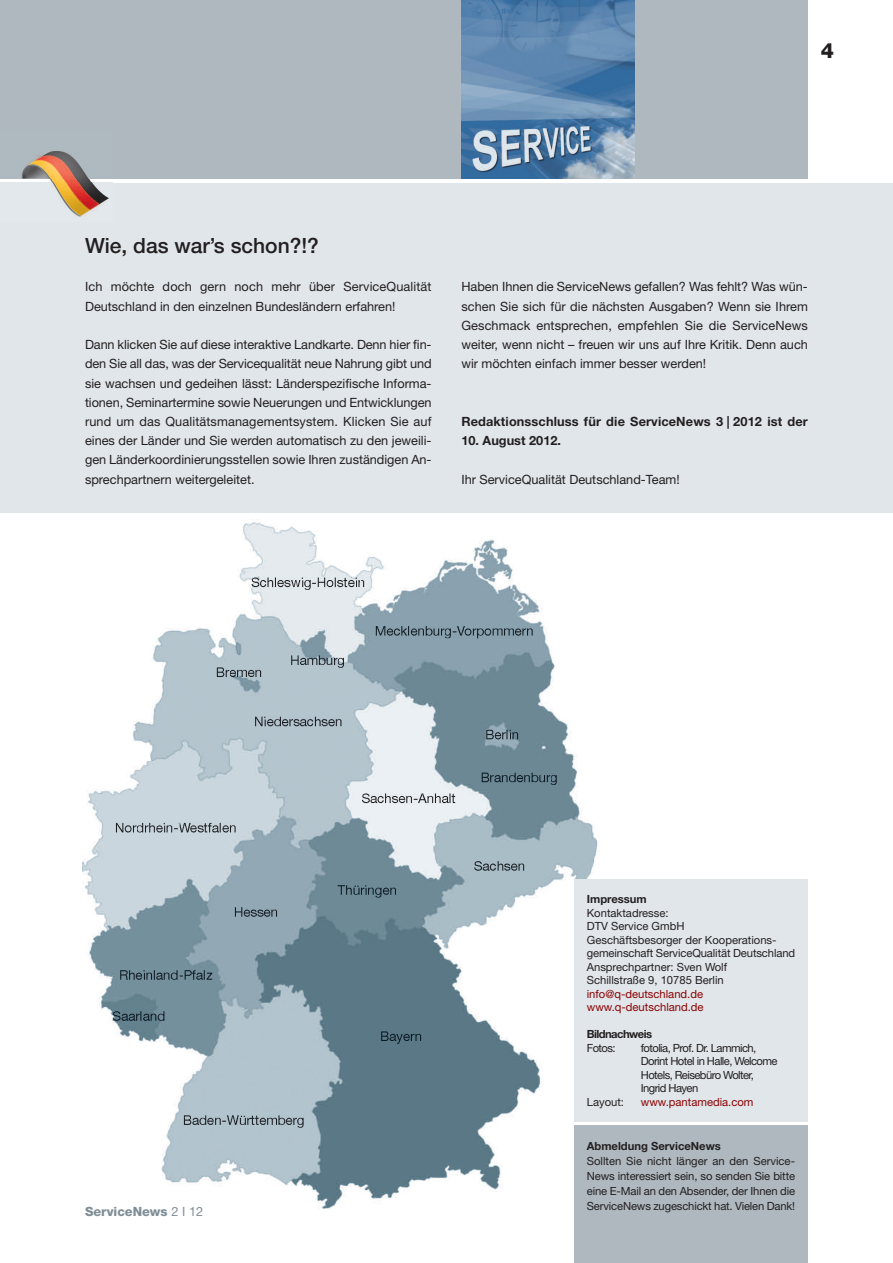
<style>
.page{position:relative;width:893px;height:1263px;background:#fff}
.page>*{position:absolute;margin:0;border:0;box-sizing:border-box;transform-origin:0 0}
.t1{font:500 21px "Helvetica Neue";color:#231f20}
.t2{font:800 21px "Helvetica Neue";color:#231f20}
.t3{font:12.75px/19.2px "Helvetica Neue";color:#231f20;text-align:justify}
.t4{font:700 12.75px "Helvetica Neue";letter-spacing:.01em;color:#231f20}
.t5{font:800 12.75px "Helvetica Neue";color:#7f8e96}
.t6{font:11.25px/13.5px "Helvetica Neue";letter-spacing:-.01em;color:#231f20}
.t7{font:11.25px/13.5px "Helvetica Neue";letter-spacing:-.05em;color:#231f20}
.t8{font:11.25px/13.5px "Helvetica Neue";color:#8b0202}
.t9{font:700 11.25px "Helvetica Neue";color:#231f20}
.t10{font:700 11.25px "Helvetica Neue";letter-spacing:-.05em;color:#231f20}
.s1{font-weight:400}
</style>
<div class="page">
<img style="left:82px;top:522px;width:525px;height:687px">
<img style="left:252px;top:577px;width:109px;height:13px">
<img style="left:252px;top:586px;width:108px;height:4px">
<svg style="left:338px;top:658px;width:6px;height:10px"></svg>
<img style="left:291px;top:655px;width:47px;height:10px">
<img style="left:291px;top:662px;width:44px;height:3px">
<img style="left:255px;top:717px;width:86px;height:7px">
<img style="left:255px;top:724px;width:86px;height:2px">
<img style="left:230px;top:670px;width:31px;height:2px">
<img style="left:230px;top:672px;width:31px;height:5px">
<svg style="left:217px;top:667px;width:12px;height:10px"></svg>
<svg style="left:361px;top:577px;width:3px;height:13px"></svg>
<img style="left:486px;top:730px;width:32px;height:5px">
<img style="left:486px;top:735px;width:32px;height:4px">
<svg style="left:527px;top:628px;width:6px;height:8px"></svg>
<img style="left:466px;top:628px;width:60px;height:10px">
<img style="left:466px;top:633px;width:57px;height:5px">
<img style="left:444px;top:626px;width:21px;height:12px">
<img style="left:376px;top:626px;width:68px;height:10px">
<img style="left:376px;top:634px;width:66px;height:2px">
<img style="left:116px;top:823px;width:64px;height:9px">
<img style="left:136px;top:828px;width:36px;height:4px">
<img style="left:116px;top:826px;width:19px;height:6px">
<img style="left:338px;top:885px;width:58px;height:12px">
<img style="left:338px;top:885px;width:22px;height:10px">
<img style="left:235px;top:907px;width:42px;height:7px">
<img style="left:235px;top:914px;width:42px;height:3px">
<img style="left:192px;top:823px;width:44px;height:7px">
<img style="left:192px;top:830px;width:44px;height:2px">
<svg style="left:180px;top:823px;width:12px;height:9px"></svg>
<img style="left:474px;top:861px;width:50px;height:7px">
<img style="left:474px;top:868px;width:50px;height:3px">
<img style="left:361px;top:891px;width:35px;height:6px">
<img style="left:362px;top:793px;width:93px;height:10px">
<img style="left:482px;top:773px;width:60px;height:7px">
<img style="left:482px;top:780px;width:60px;height:2px">
<svg style="left:542px;top:773px;width:15px;height:12px"></svg>
<img style="left:113px;top:1011px;width:51px;height:8px">
<img style="left:113px;top:1019px;width:51px;height:2px">
<img style="left:120px;top:970px;width:92px;height:10px">
<img style="left:120px;top:977px;width:58px;height:3px">
<img style="left:180px;top:975px;width:32px;height:5px">
<img style="left:184px;top:1115px;width:113px;height:10px">
<img style="left:184px;top:1115px;width:95px;height:2px">
<svg style="left:415px;top:1034px;width:6px;height:7px"></svg>
<img style="left:381px;top:1031px;width:33px;height:13px">
<img style="left:381px;top:1037px;width:31px;height:7px">
<svg style="left:297px;top:1118px;width:7px;height:10px"></svg>
<img style="left:184px;top:1123px;width:110px;height:2px">
<div style="left:0;top:0;width:808px;height:179px;background:#aeb8be"></div>
<img style="left:461px;top:0;width:174px;height:179px">
<div style="left:0;top:183px;width:893px;height:329px;background:#e1e6ea"></div>
<div style="left:574px;top:879px;width:234px;height:242px;background:#e1e6ea"></div>
<div style="left:574px;top:1126px;width:234px;height:137px;background:#aeb8be"></div>
<img style="left:0;top:151px;width:112px;height:66px">
<h1 class="t2" style="left:821px;top:42px;width:15px">4</h1>
<h1 class="t1" style="left:85px;top:238px;width:235px">Wie, das war’s schon?!?</h1>
<p class="t3" style="left:85px;top:279px;width:348px">Ich möchte doch gern noch mehr über ServiceQualität<br>Deutschland in den einzelnen Bundesländern erfahren!</p>
<p class="t3" style="left:85px;top:336px;width:348px">Dann klicken Sie auf diese interaktive Landkarte. Denn hier fin&shy;den Sie all das, was der Servicequalität neue Nahrung gibt und sie wachsen und gedeihen lässt: Länderspezifische Informa&shy;tionen, Seminartermine sowie Neuerungen und Entwicklungen rund um das Qualitätsmanagementsystem. Klicken Sie auf eines der Länder und Sie werden automatisch zu den jeweili&shy;gen Länderkoordinierungsstellen sowie Ihren zuständigen An&shy;sprechpartnern weitergeleitet.</p>
<p class="t3" style="left:461px;top:279px;width:348px">Haben Ihnen die ServiceNews gefallen? Was fehlt? Was wün&shy;schen Sie sich für die nächsten Ausgaben? Wenn sie Ihrem Geschmack entsprechen, empfehlen Sie die ServiceNews weiter, wenn nicht – freuen wir uns auf Ihre Kritik. Denn auch wir möchten einfach immer besser werden!</p>
<p class="t4" style="left:461px;top:410px;width:348px">Redaktionsschluss für die ServiceNews 3 | 2012 ist der</p>
<p class="t4" style="left:461px;top:429px;width:101px">10. August 2012.</p>
<p class="t3" style="left:461px;top:471px;width:220px">Ihr ServiceQualität Deutschland-Team!</p>
<p class="t5" style="left:85px;top:1207px;width:120px">ServiceNews <span class="s1">2 I 12</span></p>
<p class="t9" style="left:587px;top:889px;width:61px">Impressum</p>
<p class="t6" style="left:587px;top:907px;width:210px">Kontaktadresse:<br>DTV Service GmbH<br>Geschäftsbesorger der Kooperations&shy;gemeinschaft ServiceQualität Deutschland<br>Ansprechpartner: Sven Wolf<br>Schillstraße 9, 10785 Berlin</p>
<p class="t8" style="left:587px;top:988px;width:118px">info@q-deutschland.de www.q-deutschland.de</p>
<p class="t10" style="left:587px;top:1024px;width:67px">Bildnachweis</p>
<p class="t6" style="left:587px;top:1042px;width:30px">Fotos:</p>
<p class="t7" style="left:641px;top:1042px;width:138px">fotolia, Prof. Dr. Lammich,<br>Dorint Hotel in Halle, Welcome<br>Hotels, Reisebüro Wolter,<br>Ingrid Hayen</p>
<p class="t6" style="left:587px;top:1096px;width:39px">Layout:</p>
<p class="t8" style="left:641px;top:1096px;width:114px">www.pantamedia.com</p>
<p class="t9" style="left:587px;top:1135px;width:136px">Abmeldung ServiceNews</p>
<p class="t6" style="left:587px;top:1154px;width:210px;line-height:15px;text-align:justify">Sollten Sie nicht länger an den Service-News interessiert sein, so senden Sie bitte eine E-Mail an den Absender, der Ihnen die ServiceNews zugeschickt hat. Vielen Dank!</p>
</div>
